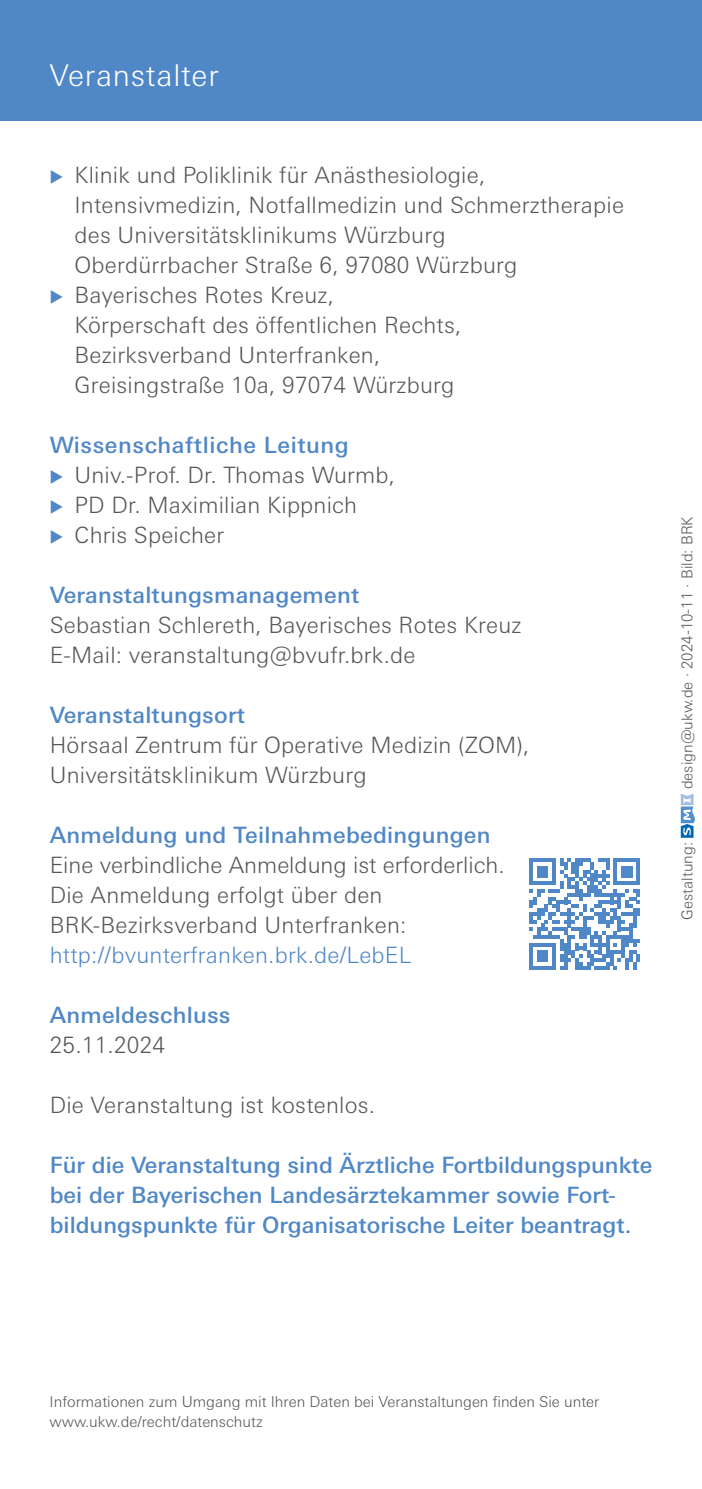
<style>
.page{position:relative;width:702px;height:1489px;background:#fff}
.page>*{position:absolute;margin:0;border:0;box-sizing:border-box;transform-origin:0 0}
.h2__Rubrikhead_weiß{font:300 30px "Univers Next Pro";letter-spacing:.025em;color:#fff}
.p__Body{font:300 22.5px/30px "Univers Next Pro";letter-spacing:.01em;color:#575756}
.p__Body-2{font:500 22.5px/30px "Univers Next Pro";color:#5087c6}
.h2__Rubrikhead{font:500 22.5px "Univers Next Pro";letter-spacing:.025em;color:#5087c6}
.p__Impressum_6_pt{font:300 15px/20px "Univers Next Pro";color:#575756}
.s1{font-weight:500;color:#5087c6}
.s2{color:#5087c6}
</style>
<div class="page">
<div style="left:0;top:0;width:702px;height:120px;background:#5087c6"></div>
<svg style="left:680px;top:793px;width:15px;height:44px"></svg>
<svg style="left:529px;top:858px;width:111px;height:111px"></svg>
<h2 class="h2__Rubrikhead_weiß" style="left:50px;top:58px;width:171px">Veranstalter</h2>
<p class="p__Body" style="left:74px;top:159px;width:551px">Klinik und Poliklinik für Anästhesiologie, Intensivmedizin, Notfallmedizin und Schmerztherapie des Universitätsklinikums Würzburg<br>Oberdürrbacher Straße 6, 97080 Würzburg</p>
<p class="p__Body" style="left:74px;top:279px;width:388px">Bayerisches Rotes Kreuz, Körperschaft des öffentlichen Rechts, Bezirksverband Unterfranken, Greisingstraße 10a, 97074 Würzburg</p>
<h2 class="h2__Rubrikhead" style="left:50px;top:431px;width:301px">Wissenschaftliche Leitung</h2>
<p class="p__Body" style="left:74px;top:459px;width:322px">Univ.-Prof. Dr. Thomas Wurmb,</p>
<p class="p__Body" style="left:74px;top:489px;width:284px">PD Dr. Maximilian Kippnich</p>
<p class="p__Body" style="left:74px;top:519px;width:151px">Chris Speicher</p>
<p class="p__Body" style="left:50px;top:579px;width:473px"><span class="s1">Veranstaltungsmanagement<br></span>Sebastian Schlereth, Bayerisches Rotes Kreuz<br>E-Mail: veranstaltung@bvufr.brk.de</p>
<p class="p__Body" style="left:50px;top:699px;width:481px"><span class="s1">Veranstaltungsort<br></span>Hörsaal Zentrum für Operative Medizin (ZOM),<br>Universitätsklinikum Würzburg</p>
<p class="p__Body" style="left:50px;top:819px;width:456px"><span class="s1">Anmeldung und Teilnahmebedingungen </span>Eine verbindliche Anmeldung ist erforderlich.<br>Die Anmeldung erfolgt über den BRK-Bezirksverband Unterfranken: <span class="s2">http://bvunterfranken.brk.de/LebEL</span></p>
<p class="p__Body-2" style="left:50px;top:999px;width:182px">Anmeldeschluss</p>
<p class="p__Body" style="left:50px;top:1029px;width:117px">25.11.2024</p>
<p class="p__Body" style="left:50px;top:1089px;width:327px">Die Veranstaltung ist kostenlos.</p>
<p class="p__Body-2" style="left:50px;top:1149px;width:604px">Für die Veranstaltung sind Ärztliche Fortbildungspunkte bei der Bayerischen Landesärztekammer sowie Fort&shy;bildungspunkte für Organisatorische Leiter beantragt.</p>
<p class="p__Impressum_6_pt" style="left:677px;top:789px;width:274px;rotate:-90deg">design@ukw.de · 2024-10-11 · Bild: BRK</p>
<p class="p__Impressum_6_pt" style="left:677px;top:919px;width:79px;rotate:-90deg">Gestaltung:</p>
<p class="p__Impressum_6_pt" style="left:50px;top:1391px;width:551px">Informationen zum Umgang mit Ihren Daten bei Veranstaltungen finden Sie unter www.ukw.de/recht/datenschutz</p>
</div>
